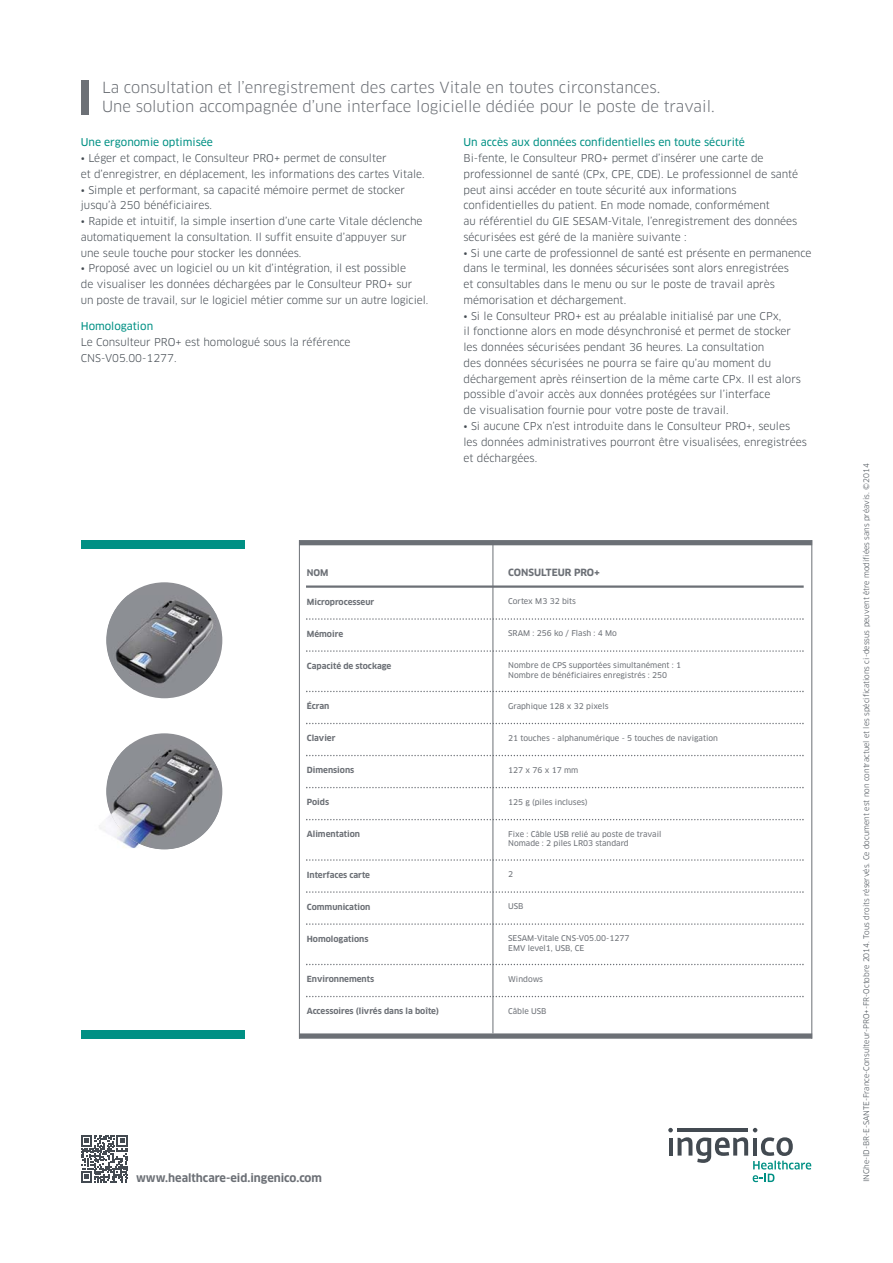
<style>
.page{position:relative;width:893px;height:1263px;background:#fff}
.page>*{position:absolute;margin:0;border:0;box-sizing:border-box;transform-origin:0 0}
.t1{font:15px/19.5px "Clan";color:#6c7076}
.t2{font:700 11.1px "Clan";color:#6c7076}
.t3{font:10.5px/15.8px "Clan";color:#434a51}
.t4{font:10.5px "Clan News";color:#009084}
.t5{font:700 9.75px "Clan";color:#6c7076}
.t6{font:700 9px "Clan";color:#6c7076}
.t7{font:700 8.25px "Clan";color:#6c7076}
.t8{font:7.8px/9.3px "Clan News";color:#6c7076}
.t9{font:7.5px "Clan";color:#434a51}
</style>
<div class="page">
<div style="left:81px;top:81px;width:7px;height:34px;background:#6c7076"></div>
<div style="left:81px;top:540px;width:163px;height:9px;background:#009084"></div>
<div style="left:81px;top:1030px;width:163px;height:9px;background:#009084"></div>
<div style="left:106px;top:582px;width:116px;height:116px;background:#8e8f94;border-radius:50%"></div>
<div style="left:106px;top:733px;width:116px;height:116px;background:#8e8f94;border-radius:50%"></div>
<svg style="left:668px;top:1128px;width:143px;height:54px"></svg>
<svg style="left:81px;top:1135px;width:47px;height:47px"></svg>
<hr style="left:299px;top:540px;width:1px;height:499px;background:#6c7076">
<hr style="left:811px;top:540px;width:1px;height:499px;background:#6c7076">
<div style="left:299px;top:540px;width:513px;height:5px;background:#6c7076"></div>
<div style="left:299px;top:1033px;width:513px;height:6px;background:#6c7076"></div>
<img style="left:106px;top:595px;width:110px;height:94px">
<img style="left:106px;top:745px;width:113px;height:104px">
<hr style="left:493px;top:540px;width:1px;height:493px;background:#6c7076">
<hr style="left:306px;top:585px;width:498px;height:3px;background:#6c7076">
<svg style="left:306px;top:618px;width:498px;height:2px"></svg>
<svg style="left:306px;top:650px;width:498px;height:2px"></svg>
<svg style="left:306px;top:691px;width:498px;height:1px"></svg>
<svg style="left:306px;top:723px;width:498px;height:1px"></svg>
<svg style="left:306px;top:755px;width:498px;height:1px"></svg>
<svg style="left:306px;top:787px;width:498px;height:1px"></svg>
<svg style="left:306px;top:819px;width:498px;height:1px"></svg>
<svg style="left:306px;top:859px;width:498px;height:2px"></svg>
<svg style="left:306px;top:891px;width:498px;height:2px"></svg>
<svg style="left:306px;top:923px;width:498px;height:2px"></svg>
<svg style="left:306px;top:964px;width:498px;height:1px"></svg>
<svg style="left:306px;top:996px;width:498px;height:1px"></svg>
<h1 class="t1" style="left:102px;top:78px;width:614px">La consultation et l’enregistrement des cartes Vitale en toutes circonstances.<br>Une solution accompagnée d’une interface logicielle dédiée pour le poste de travail.</h1>
<p class="t4" style="left:81px;top:138px;width:134px">Une ergonomie optimisée</p>
<p class="t3" style="left:81px;top:151px;width:345px">• Léger et compact, le Consulteur PRO+ permet de consulter<br>et d’enregistrer, en déplacement, les informations des cartes Vitale.</p>
<p class="t3" style="left:81px;top:182px;width:326px">• Simple et performant, sa capacité mémoire permet de stocker jusqu’à 250 bénéficiaires.</p>
<p class="t3" style="left:81px;top:214px;width:343px">• Rapide et intuitif, la simple insertion d’une carte Vitale déclenche automatiquement la consultation. Il suffit ensuite d’appuyer sur une seule touche pour stocker les données.</p>
<p class="t3" style="left:81px;top:261px;width:349px">• Proposé avec un logiciel ou un kit d’intégration, il est possible<br>de visualiser les données déchargées par le Consulteur PRO+ sur<br>un poste de travail, sur le logiciel métier comme sur un autre logiciel.</p>
<p class="t4" style="left:81px;top:322px;width:74px">Homologation</p>
<p class="t3" style="left:81px;top:335px;width:271px">Le Consulteur PRO+ est homologué sous la référence<br>CNS-V05.00-1277.</p>
<p class="t4" style="left:463px;top:138px;width:283px">Un accès aux données confidentielles en toute sécurité</p>
<p class="t3" style="left:463px;top:151px;width:336px">Bi-fente, le Consulteur PRO+ permet d’insérer une carte de professionnel de santé (CPx, CPE, CDE). Le professionnel de santé peut ainsi accéder en toute sécurité aux informations confidentielles du patient. En mode nomade, conformément<br>au référentiel du GIE SESAM-Vitale, l’enregistrement des données sécurisées est géré de la manière suivante :</p>
<p class="t3" style="left:463px;top:245px;width:349px">• Si une carte de professionnel de santé est présente en permanence dans le terminal, les données sécurisées sont alors enregistrées<br>et consultables dans le menu ou sur le poste de travail après mémorisation et déchargement.</p>
<p class="t3" style="left:463px;top:308px;width:339px">• Si le Consulteur PRO+ est au préalable initialisé par une CPx,<br>il fonctionne alors en mode désynchronisé et permet de stocker les données sécurisées pendant 36 heures. La consultation<br>des données sécurisées ne pourra se faire qu’au moment du déchargement après réinsertion de la même carte CPx. Il est alors possible d’avoir accès aux données protégées sur l’interface<br>de visualisation fournie pour votre poste de travail.</p>
<p class="t3" style="left:463px;top:419px;width:345px">• Si aucune CPx n’est introduite dans le Consulteur PRO+, seules les données administratives pourront être visualisées, enregistrées et déchargées.</p>
<p class="t6" style="left:307px;top:569px;width:23px">NOM</p>
<p class="t5" style="left:508px;top:569px;width:93px">CONSULTEUR PRO+</p>
<p class="t7" style="left:307px;top:598px;width:69px">Microprocesseur</p>
<p class="t8" style="left:508px;top:597px;width:69px">Cortex M3 32 bits</p>
<p class="t7" style="left:307px;top:630px;width:38px">Mémoire</p>
<p class="t8" style="left:508px;top:629px;width:110px">SRAM : 256 ko / Flash : 4 Mo</p>
<p class="t7" style="left:307px;top:662px;width:86px">Capacité de stockage</p>
<p class="t8" style="left:508px;top:661px;width:175px">Nombre de CPS supportées simultanément : 1<br>Nombre de bénéficiaires enregistrés : 250</p>
<p class="t7" style="left:307px;top:703px;width:24px">Écran</p>
<p class="t8" style="left:508px;top:702px;width:102px">Graphique 128 x 32 pixels</p>
<p class="t7" style="left:307px;top:735px;width:30px">Clavier</p>
<p class="t8" style="left:508px;top:734px;width:211px">21 touches - alphanumérique - 5 touches de navigation</p>
<p class="t7" style="left:307px;top:767px;width:49px">Dimensions</p>
<p class="t8" style="left:508px;top:766px;width:72px">127 x 76 x 17 mm</p>
<p class="t7" style="left:307px;top:799px;width:24px">Poids</p>
<p class="t8" style="left:508px;top:798px;width:81px">125 g (piles incluses)</p>
<p class="t7" style="left:307px;top:831px;width:55px">Alimentation</p>
<p class="t8" style="left:508px;top:830px;width:155px">Fixe : Câble USB relié au poste de travail<br>Nomade : 2 piles LR03 standard</p>
<p class="t7" style="left:307px;top:871px;width:65px">Interfaces carte</p>
<p class="t8" style="left:508px;top:870px;width:7px">2</p>
<p class="t7" style="left:307px;top:903px;width:65px">Communication</p>
<p class="t8" style="left:508px;top:902px;width:17px">USB</p>
<p class="t7" style="left:307px;top:935px;width:63px">Homologations</p>
<p class="t8" style="left:508px;top:934px;width:123px">SESAM-Vitale CNS-V05.00-1277<br>EMV level1, USB, CE</p>
<p class="t7" style="left:307px;top:976px;width:69px">Environnements</p>
<p class="t8" style="left:508px;top:975px;width:36px">Windows</p>
<p class="t7" style="left:307px;top:1008px;width:134px">Accessoires (livrés dans la boîte)</p>
<p class="t8" style="left:508px;top:1007px;width:40px">Câble USB</p>
<p class="t2" style="left:136px;top:1173px;width:187px">www.healthcare-eid.ingenico.com</p>
<p class="t9" style="left:863px;top:1182px;width:720px;rotate:-90deg">INGhe-ID-BR-E-SANTE-France-Consulteur-PRO+-FR-Octobre 2014. Tous droits réservés. Ce document est non contractuel et les spécifications ci-dessus peuvent être modifiées sans préavis. ©2014</p>
</div>
